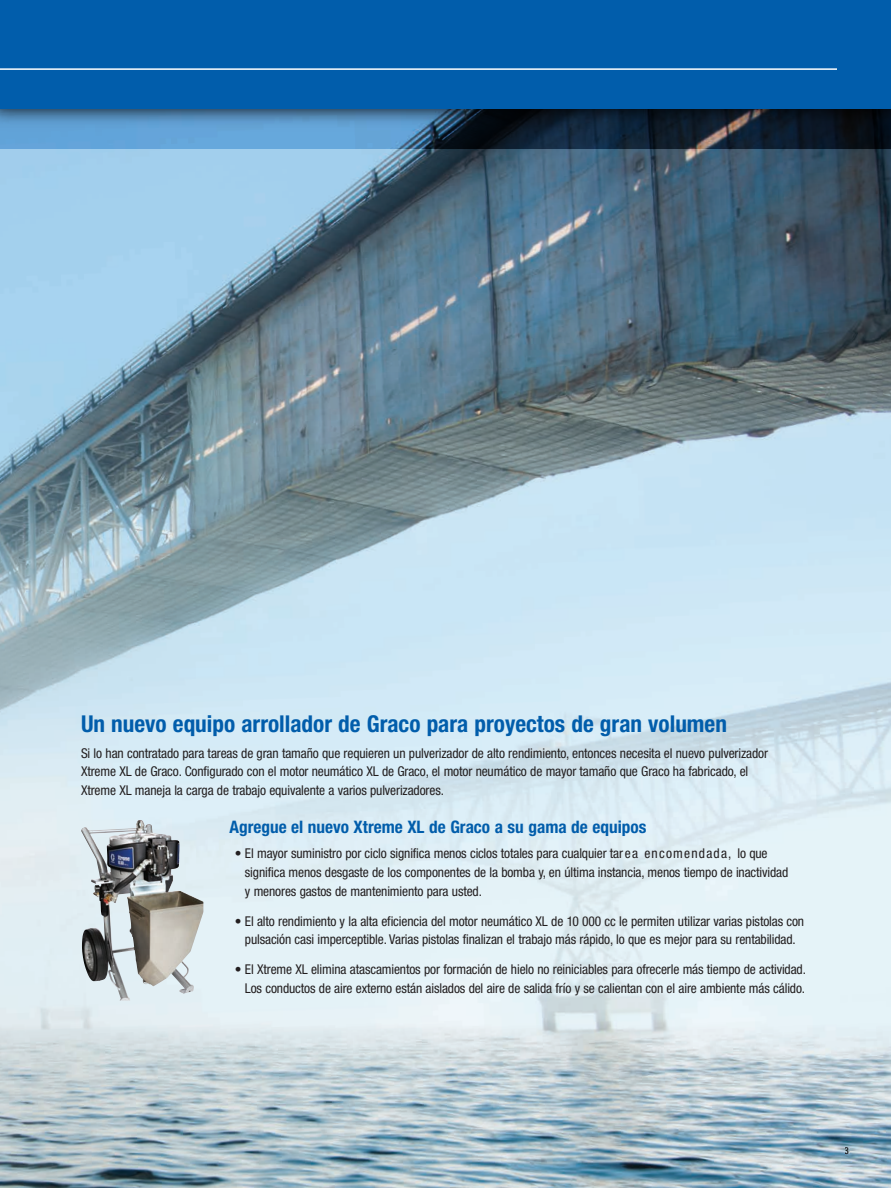
<style>
.page{position:relative;width:891px;height:1188px;background:#fff}
.page>*{position:absolute;margin:0;border:0;box-sizing:border-box;transform-origin:0 0}
.Subhead_16pt{font:700 condensed 23.25px "Helvetica Neue LT Std";color:#015dab}
.Subhead_12pt{font:700 condensed 17.25px "Helvetica Neue LT Std";color:#015dab}
.Body_Copy_9_5{font:condensed 13.5px/18.8px "Helvetica Neue LT Std";letter-spacing:-.01em;color:#231f20}
.t1{font:500 condensed 9.75px "Helvetica Neue LT Std";color:#231f20}
</style>
<div class="page">
<img style="left:0;top:149px;width:891px;height:1039px">
<img style="left:0;top:109px;width:891px;height:40px">
<div style="left:0;top:0;width:891px;height:109px;background:#015dab"></div>
<hr style="left:0;top:68px;width:837px;height:2px;background:#fff">
<img style="left:81px;top:820px;width:58px;height:75px">
<p class="Subhead_16pt" style="left:81px;top:710px;width:648px">Un nuevo equipo arrollador de Graco para proyectos de gran volumen</p>
<p class="Body_Copy_9_5" style="left:81px;top:743px;width:689px">Si lo han contratado para tareas de gran tamaño que requieren un pulverizador de alto rendimiento, entonces necesita el nuevo pulverizador<br>Xtreme XL de Graco. Configurado con el motor neumático XL de Graco, el motor neumático de mayor tamaño que Graco ha fabricado, el<br>Xtreme XL maneja la carga de trabajo equivalente a varios pulverizadores.</p>
<p class="Subhead_12pt" style="left:230px;top:816px;width:418px">Agregue el nuevo Xtreme XL de Graco a su gama de equipos</p>
<p class="Body_Copy_9_5" style="left:245px;top:844px;width:545px;text-indent:-10px">• El mayor suministro por ciclo significa menos ciclos totales para cualquier tarea encomendada, lo que significa menos desgaste de los componentes de la bomba y, en última instancia, menos tiempo de inactividad y menores gastos de mantenimiento para usted.</p>
<p class="Body_Copy_9_5" style="left:235px;top:911px;width:571px;text-align:center">• El alto rendimiento y la alta eficiencia del motor neumático XL de 10 000 cc le permiten utilizar varias pistolas con pulsación casi imperceptible. Varias pistolas finalizan el trabajo más rápido, lo que es mejor para su rentabilidad.</p>
<p class="Body_Copy_9_5" style="left:235px;top:960px;width:573px;text-align:right">• El Xtreme XL elimina atascamientos por formación de hielo no reiniciables para ofrecerle más tiempo de actividad.<br>Los conductos de aire externo están aislados del aire de salida frío y se calientan con el aire ambiente más cálido.</p>
<p class="t1" style="left:845px;top:1145px;width:6px">3</p>
</div>
